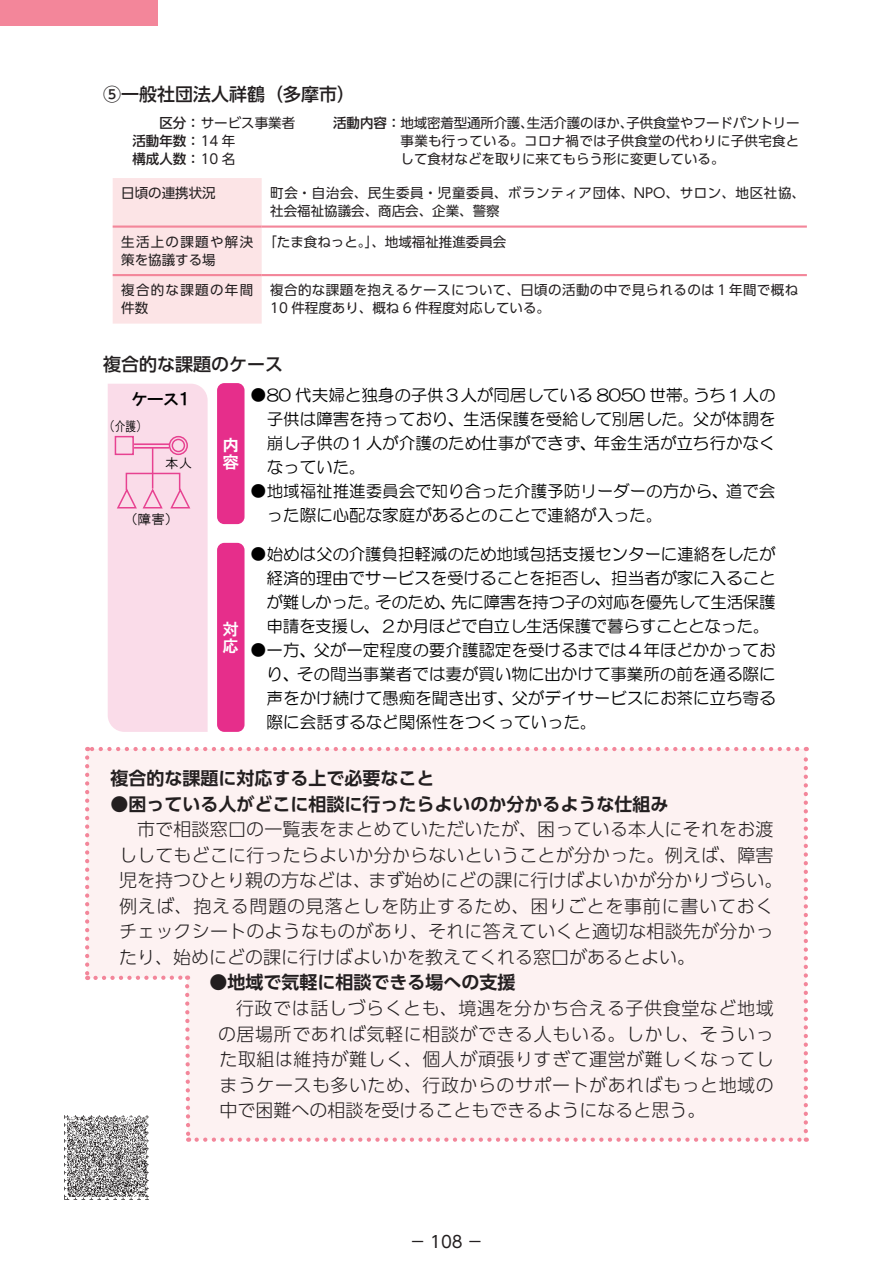
<style>
.page{position:relative;width:893px;height:1263px;background:#fff}
.page>*{position:absolute;margin:0;border:0;box-sizing:border-box;transform-origin:0 0}
.t1{font:300 18px/25.5px "UD Shin Go Pr 6 N";letter-spacing:.01em;color:#231f20}
.t2{font:700 18px "UD Shin Go Pr 6 N De";color:#231f20}
.t3{font:500 18px "UD Shin Go Pr 6 N";color:#231f20}
.t4{font:16.5px/24px "HG Maru Gothic MPRO";letter-spacing:-.005em;color:#000;text-align:justify}
.t5{font:16.5px "UD Shin Go Pr 6 N";color:#231f20}
.t6{font:16.5px "HGP Gothic E";color:#000}
.t7{font:16.5px/16.5px "HGP Gothic E";color:#fff}
.t8{font:13.5px/18px "UD Shin Go Pr 6 N";letter-spacing:.02em;color:#231f20;text-align:justify}
.t9{font:13.5px/18px "UD Shin Go Pr 6 N";letter-spacing:.045em;color:#231f20}
.t10{font:13.5px/18px "UD Shin Go Pr 6 N";letter-spacing:.095em;color:#231f20}
.t11{font:500 13.5px/18px "UD Shin Go Pr 6 N";color:#231f20}
.t12{font:13.5px "UD Shin Go Pr 6 N";color:#231f20}
.t13{font:13.5px "HGP Gothic M";color:#000}
.t14{font:13.5px "HGP Gothic M";color:#000;scale:.79 1}
.s1{font-weight:400}
.s2{font-weight:500}
</style>
<div class="page">
<div style="left:0;top:0;width:157px;height:26px;background:#f3869a"></div>
<div style="left:113px;top:178px;width:149px;height:146px;background:#fce4e6"></div>
<hr style="left:113px;top:225px;width:149px;height:3px;background:#f3869a">
<hr style="left:262px;top:225px;width:545px;height:3px;background:#f3869a">
<hr style="left:113px;top:274px;width:149px;height:2px;background:#f3869a">
<hr style="left:262px;top:274px;width:545px;height:2px;background:#f3869a">
<div style="left:217px;top:383px;width:28px;height:141px;background:#e62e8b;border-radius:7px"></div>
<div style="left:217px;top:543px;width:28px;height:189px;background:#e62e8b;border-radius:7px"></div>
<div style="left:108px;top:384px;width:100px;height:348px;background:#fadce9"></div>
<svg style="left:85px;top:747px;width:723px;height:395px"></svg>
<img style="left:64px;top:1115px;width:85px;height:85px">
<p class="t3" style="left:103px;top:79px;width:253px">⑤一般社団法人祥鶴（多摩市）</p>
<p class="t11" style="left:132px;top:113px;width:164px;text-indent:27px">区分：<span class="s1">サービス事業者</span>活動年数：<span class="s1">14 年<br></span>構成人数：<span class="s1">10 名</span></p>
<p class="t8" style="left:401px;top:113px;width:400px;text-indent:-68px"><span class="s2">活動内容：</span>地域密着型通所介護、生活介護のほか、子供食堂やフードパントリー事業も行っている。コロナ禍では子供食堂の代わりに子供宅食として食材などを取りに来てもらう形に変更している。</p>
<p class="t12" style="left:121px;top:182px;width:96px">日頃の連携状況</p>
<p class="t9" style="left:270px;top:184px;width:536px">町会・自治会、民生委員・児童委員、ボランティア団体、NPO、サロン、地区社協、社会福祉協議会、商店会、企業、警察</p>
<p class="t10" style="left:121px;top:232px;width:133px">生活上の課題や解決策を協議する場</p>
<p class="t12" style="left:263px;top:231px;width:244px">「たま食ねっと。」、地域福祉推進委員会</p>
<p class="t10" style="left:121px;top:281px;width:133px">複合的な課題の年間件数</p>
<p class="t8" style="left:270px;top:281px;width:530px">複合的な課題を抱えるケースについて、日頃の活動の中で見られるのは１年間で概ね<br>10 件程度あり、概ね 6 件程度対応している。</p>
<p class="t3" style="left:103px;top:349px;width:181px">複合的な課題のケース</p>
<p class="t6" style="left:132px;top:391px;width:59px">ケース１</p>
<p class="t4" style="left:267px;top:383px;width:510px;text-indent:-17px">●80 代夫婦と独身の子供３人が同居している 8050 世帯。うち１人の子供は障害を持っており、生活保護を受給して別居した。父が体調を崩し子供の１人が介護のため仕事ができず、年金生活が立ち行かなくなっていた。</p>
<p class="t4" style="left:267px;top:479px;width:510px;text-indent:-17px">●地域福祉推進委員会で知り合った介護予防リーダーの方から、道で会った際に心配な家庭があるとのことで連絡が入った。</p>
<p class="t4" style="left:267px;top:542px;width:511px;text-indent:-17px">●始めは父の介護負担軽減のため地域包括支援センターに連絡をしたが経済的理由でサービスを受けることを拒否し、担当者が家に入ることが難しかった。そのため、先に障害を持つ子の対応を優先して生活保護申請を支援し、２か月ほどで自立し生活保護で暮らすこととなった。</p>
<p class="t4" style="left:267px;top:638px;width:510px;text-indent:-17px">●一方、父が一定程度の要介護認定を受けるまでは４年ほどかかっており、その間当事業者では妻が買い物に出かけて事業所の前を通る際に声をかけ続けて愚痴を聞き出す、父がデイサービスにお茶に立ち寄る際に会話するなど関係性をつくっていった。</p>
<p class="t14" style="left:110px;top:420px;width:42px">（介護）</p>
<p class="t7" style="left:223px;top:437px;width:18px">内容</p>
<p class="t13" style="left:165px;top:456px;width:29px">本人</p>
<p class="t13" style="left:131px;top:512px;width:42px">（障害）</p>
<p class="t7" style="left:223px;top:621px;width:18px">対応</p>
<p class="t2" style="left:111px;top:764px;width:326px">複合的な課題に対応する上で必要なこと</p>
<p class="t2" style="left:111px;top:789px;width:560px">●困っている人がどこに相談に行ったらよいのか分かるような仕組み</p>
<p class="t1" style="left:119px;top:816px;width:665px;text-indent:18px">市で相談窓口の一覧表をまとめていただいたが、困っている本人にそれをお渡ししてもどこに行ったらよいか分からないということが分かった。例えば、障害児を持つひとり親の方などは、まず始めにどの課に行けばよいかが分かりづらい。例えば、抱える問題の見落としを防止するため、困りごとを事前に書いておくチェックシートのようなものがあり、それに答えていくと適切な相談先が分かったり、始めにどの課に行けばよいかを教えてくれる窓口があるとよい。</p>
<p class="t2" style="left:210px;top:968px;width:307px">●地域で気軽に相談できる場への支援</p>
<p class="t1" style="left:218px;top:995px;width:557px;text-align:justify;text-indent:18px">行政では話しづらくとも、境遇を分かち合える子供食堂など地域の居場所であれば気軽に相談ができる人もいる。しかし、そういった取組は維持が難しく、個人が頑張りすぎて運営が難しくなってしまうケースも多いため、行政からのサポートがあればもっと地域の中で困難への相談を受けることもできるようになると思う。</p>
<p class="t5" style="left:409px;top:1228px;width:75px">－ 108 －</p>
</div>
